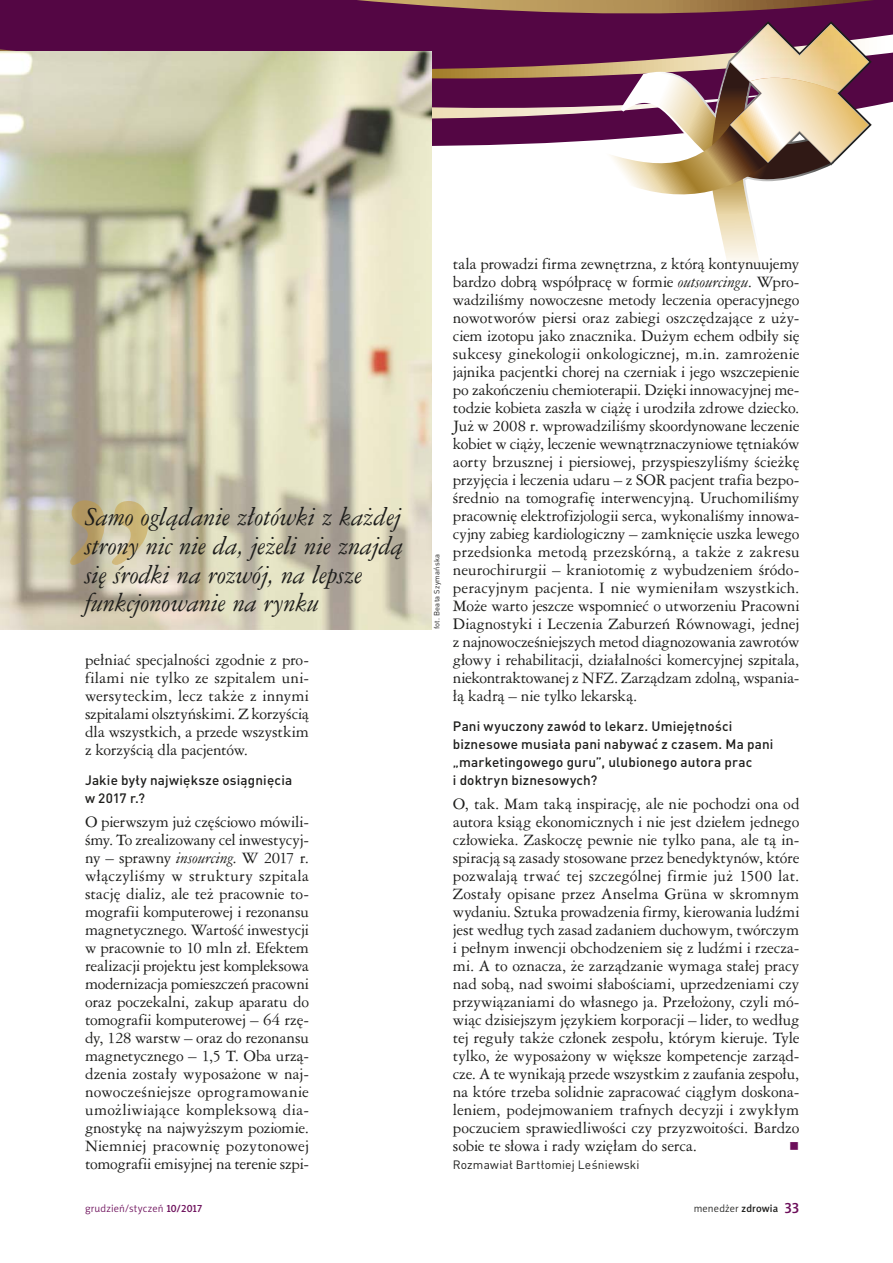
<style>
.page{position:relative;width:893px;height:1263px;background:#fff}
.page>*{position:absolute;margin:0;border:0;box-sizing:border-box;transform-origin:0 0}
.t1{font:italic 24px/28.8px "Ameri Garmnd PL";letter-spacing:-.01em;color:#1d1d1b}
.t2{font:15px/18px "Ameri Garmnd PL";letter-spacing:-.01em;color:#1d1d1b;text-align:justify}
.t3{font:15px "Newspaper Pi Normal";color:#6c0e5a}
.t4{font:500 13.5px/18px "DIN Pro";letter-spacing:.01em;color:#1d1d1b}
.t5{font:12px "DIN Pro";letter-spacing:.02em;color:#1d1d1b}
.t6{font:10.5px "Naomi Sans EFNTT Light";letter-spacing:.015em;color:#6c0e5a}
.t7{font:10.5px "Naomi Sans EFNTT Light";letter-spacing:.015em;color:#1d1d1b}
.t8{font:7.5px "DIN Pro";letter-spacing:.03em;color:#1d1d1b}
.s1{font-style:italic}
.s2{font-family:"Naomi Sans EFNTT Medium"}
.s3{font-family:"Naomi Sans EFNTT Medium";font-size:15px;color:#6c0e5a}
</style>
<div class="page">
<svg style="left:0;top:0;width:893px;height:106px;background:#672247"></svg>
<svg style="left:872px;top:35px;width:21px;height:53px"></svg>
<svg style="left:595px;top:21px;width:277px;height:107px"></svg>
<svg style="left:0;top:24px;width:869px;height:238px"></svg>
<img style="left:0;top:51px;width:432px;height:578px">
<svg style="left:70px;top:500px;width:78px;height:65px;background:#c4b58d"></svg>
<h1 class="t1" style="left:85px;top:502px;width:320px">Samo oglądanie złotówki z każdej strony nic nie da, jeżeli nie znajdą się środki na rozwój, na lepsze funkcjonowanie na rynku</h1>
<p class="t2" style="left:85px;top:651px;width:225px">pełniać specjalności zgodnie z pro&shy;filami nie tylko ze szpitalem uni&shy;wersyteckim, lecz także z innymi szpitalami olsztyńskimi. Z korzyścią dla wszystkich, a przede wszystkim z korzyścią dla pacjentów.</p>
<p class="t4" style="left:85px;top:771px;width:209px">Jakie były największe osiągnięcia w 2017 r.?</p>
<p class="t2" style="left:85px;top:813px;width:225px">O pierwszym już częściowo mówili&shy;śmy. To zrealizowany cel inwestycyj&shy;ny – sprawny <span class="s1">insourcing</span>. W 2017 r. włączyliśmy w struktury szpitala stację dializ, ale też pracownie to&shy;mografii komputerowej i rezonansu magnetycznego. Wartość inwestycji w pracownie to 10 mln zł. Efektem realizacji projektu jest kompleksowa modernizacja pomieszczeń pracowni oraz poczekalni, zakup aparatu do tomografii komputerowej – 64 rzę&shy;dy, 128 warstw – oraz do rezonansu magnetycznego – 1,5 T. Oba urzą&shy;dzenia zostały wyposażone w naj&shy;nowocześniejsze oprogramowanie umożliwiające kompleksową dia&shy;gnostykę na najwyższym poziomie.<br>Niemniej pracownię pozytonowej tomografii emisyjnej na terenie szpi-</p>
<p class="t8" style="left:432px;top:629px;width:77px;rotate:-90deg">fot. Beata Szymańska</p>
<p class="t2" style="left:453px;top:255px;width:348px">tala prowadzi firma zewnętrzna, z którą kontynuujemy bardzo dobrą współpracę w formie <span class="s1">outsourcingu</span>. Wpro&shy;wadziliśmy nowoczesne metody leczenia operacyjnego nowotworów piersi oraz zabiegi oszczędzające z uży&shy;ciem izotopu jako znacznika. Dużym echem odbiły się sukcesy ginekologii onkologicznej, m.in. zamrożenie jajnika pacjentki chorej na czerniak i jego wszczepienie po zakończeniu chemioterapii. Dzięki innowacyjnej me&shy;todzie kobieta zaszła w ciążę i urodziła zdrowe dziecko.<br>Już w 2008 r. wprowadziliśmy skoordynowane leczenie kobiet w ciąży, leczenie wewnątrznaczyniowe tętniaków aorty brzusznej i piersiowej, przyspieszyliśmy ścieżkę przyjęcia i leczenia udaru – z SOR pacjent trafia bezpo&shy;średnio na tomografię interwencyjną. Uruchomiliśmy pracownię elektrofizjologii serca, wykonaliśmy innowa&shy;cyjny zabieg kardiologiczny – zamknięcie uszka lewego przedsionka metodą przezskórną, a także z zakresu neurochirurgii – kraniotomię z wybudzeniem śródo&shy;peracyjnym pacjenta. I nie wymieniłam wszystkich.<br>Może warto jeszcze wspomnieć o utworzeniu Pracowni Diagnostyki i Leczenia Zaburzeń Równowagi, jednej z najnowocześniejszych metod diagnozowania zawrotów głowy i rehabilitacji, działalności komercyjnej szpitala, niekontraktowanej z NFZ. Zarządzam zdolną, wspania&shy;łą kadrą – nie tylko lekarską.</p>
<p class="t4" style="left:453px;top:717px;width:322px">Pani wyuczony zawód to lekarz. Umiejętności biznesowe musiała pani nabywać z czasem. Ma pani „marketingowego guru”, ulubionego autora prac<br>i doktryn biznesowych?</p>
<p class="t2" style="left:453px;top:795px;width:348px">O, tak. Mam taką inspirację, ale nie pochodzi ona od autora ksiąg ekonomicznych i nie jest dziełem jednego człowieka. Zaskoczę pewnie nie tylko pana, ale tą in&shy;spiracją są zasady stosowane przez benedyktynów, które pozwalają trwać tej szczególnej firmie już 1500 lat.<br>Zostały opisane przez Anselma Grüna w skromnym wydaniu. Sztuka prowadzenia firmy, kierowania ludźmi jest według tych zasad zadaniem duchowym, twórczym i pełnym inwencji obchodzeniem się z ludźmi i rzecza&shy;mi. A to oznacza, że zarządzanie wymaga stałej pracy nad sobą, nad swoimi słabościami, uprzedzeniami czy przywiązaniami do własnego ja. Przełożony, czyli mó&shy;wiąc dzisiejszym językiem korporacji – lider, to według tej reguły także członek zespołu, którym kieruje. Tyle tylko, że wyposażony w większe kompetencje zarząd&shy;cze. A te wynikają przede wszystkim z zaufania zespołu, na które trzeba solidnie zapracować ciągłym doskona&shy;leniem, podejmowaniem trafnych decyzji i zwykłym poczuciem sprawiedliwości czy przyzwoitości. Bardzo sobie te słowa i rady wzięłam do serca.</p>
<p class="t3" style="left:789px;top:1138px;width:12px">r</p>
<p class="t5" style="left:453px;top:1157px;width:188px">Rozmawiał Bartłomiej Leśniewski</p>
<p class="t6" style="left:85px;top:1202px;width:119px">grudzień/styczeń <span class="s2">10/2017</span></p>
<p class="t7" style="left:694px;top:1202px;width:107px">menedżer <span class="s2">zdrowia</span> <span class="s3">33</span></p>
</div>
